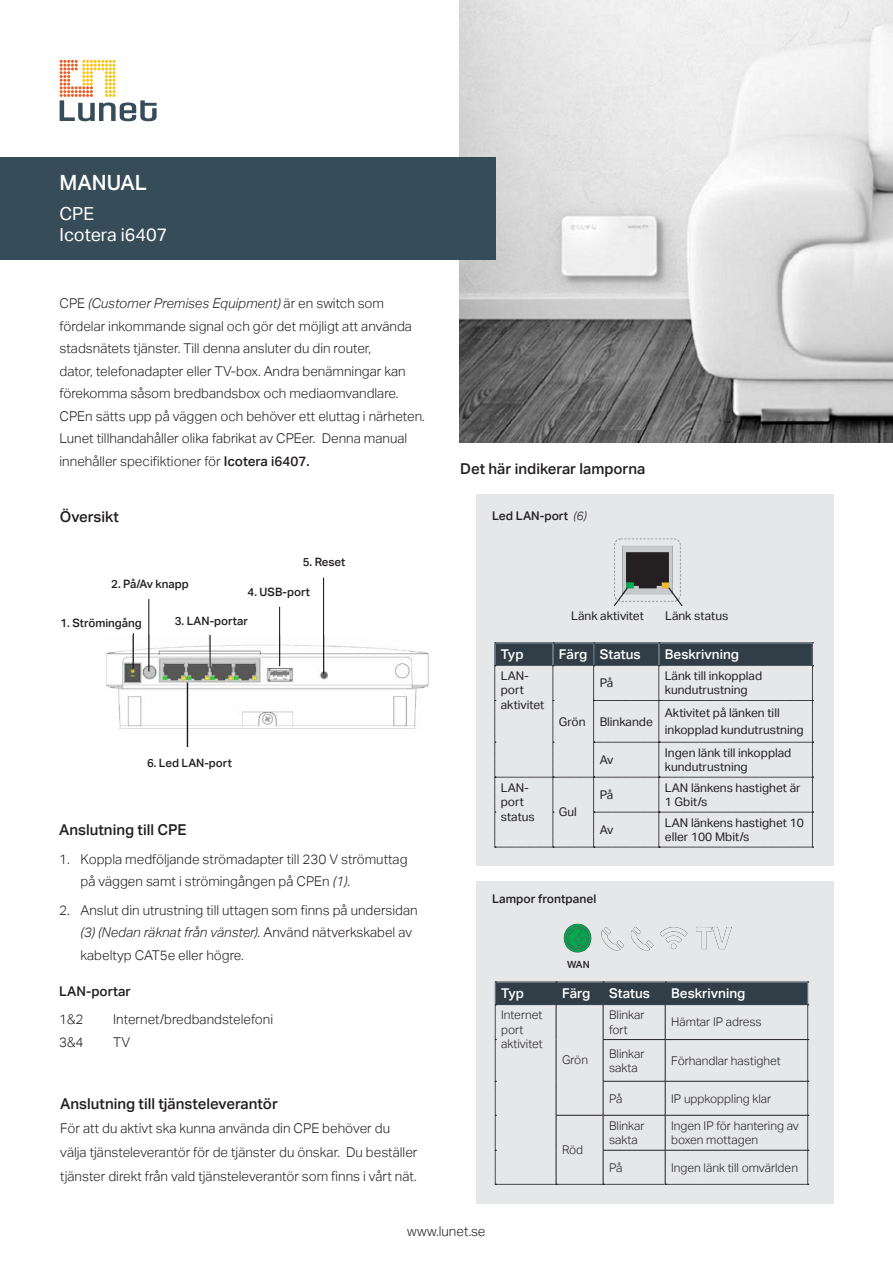
<style>
.page{position:relative;width:893px;height:1263px;background:#fff}
.page>*{position:absolute;margin:0;border:0;box-sizing:border-box;transform-origin:0 0}
.t1{font:500 21px "Aktiv Grotesk";color:#fff}
.t2{font:18px "Aktiv Grotesk";color:#fff}
.t3{font:500 15px "Aktiv Grotesk";color:#231f20}
.t4{font:300 13.5px/22.5px "Aktiv Grotesk";color:#231f20}
.t5{font:500 13.5px "Aktiv Grotesk";color:#fff}
.t6{font:500 13.5px "Aktiv Grotesk";color:#231f20}
.t7{font:12px/14.4px "Aktiv Grotesk";color:#231f20}
.t8{font:300 12px/14.4px "Aktiv Grotesk";color:#231f20}
.t9{font:500 12px "Aktiv Grotesk";color:#231f20}
.t10{font:500 11.55px "Aktiv Grotesk";color:#231f20}
.t11{font:500 9.9px "Aktiv Grotesk";color:#231f20}
.s1{font-style:italic}
.s2{font-weight:500}
.s3{font-weight:300;font-style:italic}
</style>
<div class="page">
<div style="left:476px;top:495px;width:357px;height:371px;background:#e6e7e9"></div>
<div style="left:476px;top:881px;width:357px;height:322px;background:#e6e7e9"></div>
<img style="left:459px;top:0;width:434px;height:443px">
<svg style="left:60px;top:60px;width:97px;height:61px"></svg>
<div style="left:0;top:157px;width:495px;height:102px;background:#364d59"></div>
<img style="left:106px;top:635px;width:323px;height:101px">
<hr style="left:148px;top:599px;width:1px;height:72px;background:#231f20">
<hr style="left:133px;top:633px;width:1px;height:35px;background:#231f20">
<hr style="left:210px;top:635px;width:1px;height:33px;background:#231f20">
<hr style="left:279px;top:607px;width:1px;height:59px;background:#231f20">
<hr style="left:323px;top:578px;width:1px;height:96px;background:#231f20">
<hr style="left:187px;top:682px;width:1px;height:65px;background:#231f20">
<img style="left:603px;top:532px;width:87px;height:73px">
<svg style="left:495px;top:642px;width:318px;height:206px;background:#cdcfd2"></svg>
<img style="left:562px;top:922px;width:169px;height:33px">
<svg style="left:495px;top:982px;width:314px;height:203px;background:#cbced0"></svg>
<p class="t1" style="left:60px;top:170px;width:89px">MANUAL</p>
<p class="t2" style="left:60px;top:203px;width:36px">CPE</p>
<p class="t2" style="left:60px;top:224px;width:110px">Icotera i6407</p>
<p class="t4" style="left:60px;top:292px;width:367px">CPE <span class="s1">(Customer Premises Equipment)</span> är en switch som fördelar inkommande signal och gör det möjligt att använda stadsnätets tjänster. Till denna ansluter du din router,<br>dator, telefonadapter eller TV-box. Andra benämningar kan förekomma såsom bredbandsbox och mediaomvandlare.<br>CPEn sätts upp på väggen och behöver ett eluttag i närheten.<br>Lunet tillhandahåller olika fabrikat av CPEer. Denna manual innehåller specifiktioner för <span class="s2">Icotera i6407.</span></p>
<p class="t3" style="left:60px;top:508px;width:61px">Översikt</p>
<p class="t10" style="left:303px;top:555px;width:44px">5. Reset</p>
<p class="t10" style="left:111px;top:577px;width:79px">2. På/Av knapp</p>
<p class="t10" style="left:175px;top:614px;width:75px">3. LAN-portar</p>
<p class="t10" style="left:248px;top:585px;width:64px">4. USB-port</p>
<p class="t10" style="left:60px;top:616px;width:83px">1. Strömingång</p>
<p class="t10" style="left:147px;top:756px;width:86px">6. Led LAN-port</p>
<p class="t3" style="left:59px;top:821px;width:129px">Anslutning till CPE</p>
<p class="t4" style="left:81px;top:848px;width:328px;text-indent:-21px">1. Koppla medföljande strömadapter till 230 V strömuttag på väggen samt i strömingången på CPEn <span class="s1">(1)</span>.</p>
<p class="t4" style="left:81px;top:899px;width:339px;text-indent:-21px">2. Anslut din utrustning till uttagen som finns på undersidan <span class="s1">(3) (Nedan räknat från vänster).</span> Använd nätverkskabel av kabeltyp CAT5e eller högre.</p>
<p class="t6" style="left:59px;top:983px;width:73px">LAN-portar</p>
<p class="t4" style="left:59px;top:1008px;width:26px">1&amp;2</p>
<p class="t4" style="left:113px;top:1008px;width:161px">Internet/bredbandstelefoni</p>
<p class="t4" style="left:59px;top:1031px;width:26px">3&amp;4</p>
<p class="t4" style="left:113px;top:1031px;width:19px">TV</p>
<p class="t3" style="left:60px;top:1095px;width:219px">Anslutning till tjänsteleverantör</p>
<p class="t4" style="left:60px;top:1116px;width:359px;line-height:24px">För att du aktivt ska kunna använda din CPE behöver du välja tjänsteleverantör för de tjänster du önskar. Du beställer tjänster direkt från vald tjänsteleverantör som finns i vårt nät.</p>
<p class="t3" style="left:460px;top:460px;width:187px">Det här indikerar lamporna</p>
<p class="t9" style="left:492px;top:509px;width:96px">Led LAN-port <span class="s3">(6)</span></p>
<p class="t7" style="left:571px;top:609px;width:74px">Länk aktivitet</p>
<p class="t7" style="left:665px;top:609px;width:65px">Länk status</p>
<p class="t5" style="left:501px;top:646px;width:24px">Typ</p>
<p class="t5" style="left:559px;top:646px;width:30px">Färg</p>
<p class="t5" style="left:600px;top:646px;width:42px">Status</p>
<p class="t5" style="left:665px;top:646px;width:76px">Beskrivning</p>
<p class="t7" style="left:501px;top:669px;width:45px">LAN&shy;port aktivitet</p>
<p class="t7" style="left:559px;top:714px;width:28px">Grön</p>
<p class="t7" style="left:665px;top:669px;width:99px">Länk till inkopplad</p>
<p class="t7" style="left:665px;top:683px;width:84px">kundutrustning</p>
<p class="t7" style="left:600px;top:676px;width:15px">På</p>
<p class="t7" style="left:665px;top:706px;width:116px">Aktivitet på länken till</p>
<p class="t7" style="left:665px;top:722px;width:140px">inkopplad kundutrustning</p>
<p class="t7" style="left:600px;top:714px;width:55px">Blinkande</p>
<p class="t7" style="left:501px;top:780px;width:36px">LAN&shy;port status</p>
<p class="t7" style="left:559px;top:805px;width:20px">Gul</p>
<p class="t7" style="left:600px;top:752px;width:15px">Av</p>
<p class="t7" style="left:600px;top:787px;width:15px">På</p>
<p class="t7" style="left:600px;top:822px;width:15px">Av</p>
<p class="t9" style="left:492px;top:891px;width:106px">Lampor frontpanel</p>
<p class="t11" style="left:567px;top:958px;width:24px">WAN</p>
<p class="t7" style="left:665px;top:745px;width:128px">Ingen länk till inkopplad</p>
<p class="t7" style="left:665px;top:760px;width:84px">kundutrustning</p>
<p class="t7" style="left:665px;top:780px;width:137px">LAN länkens hastighet är</p>
<p class="t7" style="left:665px;top:795px;width:44px">1 Gbit/s</p>
<p class="t7" style="left:665px;top:815px;width:141px">LAN länkens hastighet 10</p>
<p class="t7" style="left:665px;top:830px;width:86px">eller 100 Mbit/s</p>
<p class="t5" style="left:501px;top:985px;width:24px">Typ</p>
<p class="t5" style="left:562px;top:985px;width:30px">Färg</p>
<p class="t5" style="left:609px;top:985px;width:42px">Status</p>
<p class="t5" style="left:671px;top:985px;width:76px">Beskrivning</p>
<p class="t8" style="left:501px;top:1008px;width:43px">Internet port aktivitet</p>
<p class="t8" style="left:562px;top:1053px;width:28px">Grön</p>
<p class="t8" style="left:609px;top:1008px;width:37px">Blinkar fort</p>
<p class="t8" style="left:671px;top:1015px;width:92px">Hämtar IP adress</p>
<p class="t8" style="left:609px;top:1046px;width:37px">Blinkar sakta</p>
<p class="t8" style="left:671px;top:1053px;width:111px">Förhandlar hastighet</p>
<p class="t8" style="left:609px;top:1091px;width:15px">På</p>
<p class="t8" style="left:671px;top:1091px;width:102px">IP uppkoppling klar</p>
<p class="t8" style="left:562px;top:1143px;width:23px">Röd</p>
<p class="t8" style="left:609px;top:1118px;width:37px">Blinkar sakta</p>
<p class="t8" style="left:671px;top:1118px;width:129px">Ingen IP för hantering av boxen mottagen</p>
<p class="t8" style="left:609px;top:1160px;width:15px">På</p>
<p class="t8" style="left:671px;top:1160px;width:128px">Ingen länk till omvärlden</p>
<p class="t4" style="left:407px;top:1220px;width:80px">www.lunet.se</p>
</div>
